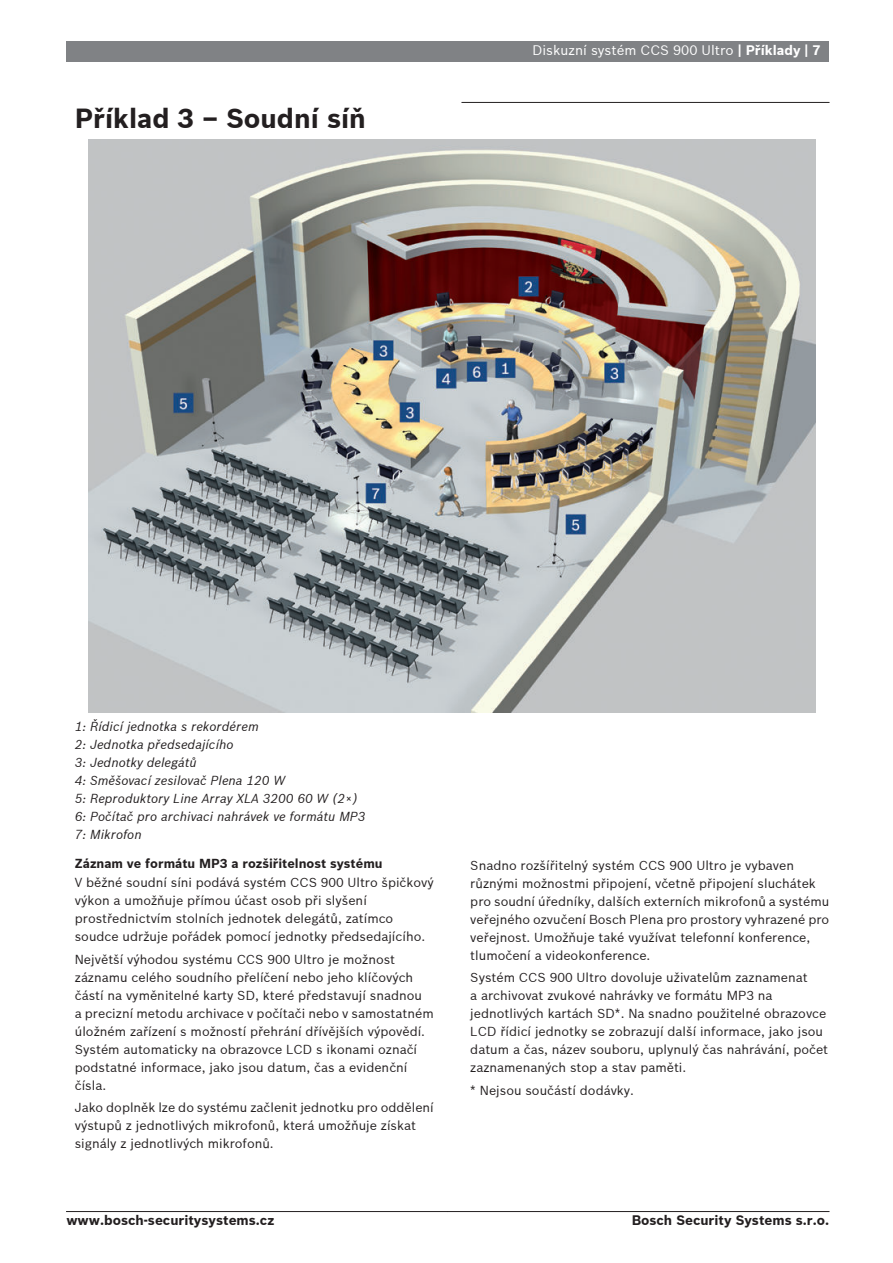
<style>
.page{position:relative;width:893px;height:1263px;background:#fff}
.page>*{position:absolute;margin:0;border:0;box-sizing:border-box;transform-origin:0 0}
.t1{font:700 27px "Bosch Sans";color:#231f20}
.t2{font:700 13.5px "Bosch Sans";color:#231f20}
.t3{font:13.5px "Bosch Sans";color:#fff}
.t4{font:12.75px/18px "Bosch Sans";color:#231f20}
.t5{font:italic 12.75px/18px "Bosch Sans";color:#231f20}
.t6{font:700 12.75px "Bosch Sans";color:#231f20}
.s1{font-weight:700}
</style>
<div class="page">
<div style="left:66px;top:41px;width:763px;height:20px;background:#808285"></div>
<hr style="left:462px;top:102px;width:367px;height:1px;background:#231f20">
<img style="left:89px;top:139px;width:726px;height:574px">
<hr style="left:66px;top:1211px;width:382px;height:1px;background:#231f20">
<hr style="left:448px;top:1211px;width:381px;height:1px;background:#231f20">
<h1 class="t1" style="left:75px;top:101px;width:293px">Příklad 3 – Soudní síň</h1>
<p class="t3" style="left:532px;top:42px;width:290px">Diskuzní systém CCS 900 Ultro <span class="s1">| Příklady | 7</span></p>
<p class="t5" style="left:75px;top:717px;width:292px">1: Řídicí jednotka s rekordérem<br>2: Jednotka předsedajícího<br>3: Jednotky delegátů<br>4: Směšovací zesilovač Plena 120 W<br>5: Reproduktory Line Array XLA 3200 60 W (2×)<br>6: Počítač pro archivaci nahrávek ve formátu MP3<br>7: Mikrofon</p>
<p class="t6" style="left:75px;top:856px;width:309px">Záznam ve formátu MP3 a rozšiřitelnost systému</p>
<p class="t4" style="left:75px;top:874px;width:360px">V běžné soudní síni podává systém CCS 900 Ultro špičkový výkon a umožňuje přímou účast osob při slyšení prostřednictvím stolních jednotek delegátů, zatímco soudce udržuje pořádek pomocí jednotky předsedajícího.</p>
<p class="t4" style="left:75px;top:950px;width:360px">Největší výhodou systému CCS 900 Ultro je možnost záznamu celého soudního přelíčení nebo jeho klíčových částí na vyměnitelné karty SD, které představují snadnou<br>a precizní metodu archivace v počítači nebo v samostatném úložném zařízení s možností přehrání dřívějších výpovědí.<br>Systém automaticky na obrazovce LCD s ikonami označí podstatné informace, jako jsou datum, čas a evidenční čísla.</p>
<p class="t4" style="left:75px;top:1099px;width:360px">Jako doplněk lze do systému začlenit jednotku pro oddělení výstupů z jednotlivých mikrofonů, která umožňuje získat signály z jednotlivých mikrofonů.</p>
<p class="t4" style="left:470px;top:856px;width:360px">Snadno rozšířitelný systém CCS 900 Ultro je vybaven různými možnostmi připojení, včetně připojení sluchátek pro soudní úředníky, dalších externích mikrofonů a systému veřejného ozvučení Bosch Plena pro prostory vyhrazené pro veřejnost. Umožňuje také využívat telefonní konference, tlumočení a videokonference.</p>
<p class="t4" style="left:470px;top:968px;width:359px">Systém CCS 900 Ultro dovoluje uživatelům zaznamenat<br>a archivovat zvukové nahrávky ve formátu MP3 na jednotlivých kartách SD*. Na snadno použitelné obrazovce LCD řídicí jednotky se zobrazují další informace, jako jsou datum a čas, název souboru, uplynulý čas nahrávání, počet zaznamenaných stop a stav paměti.</p>
<p class="t4" style="left:470px;top:1081px;width:165px">* Nejsou součástí dodávky.</p>
<p class="t2" style="left:66px;top:1211px;width:209px">www.bosch-securitysystems.cz</p>
<p class="t2" style="left:632px;top:1211px;width:199px">Bosch Security Systems s.r.o.</p>
</div>
